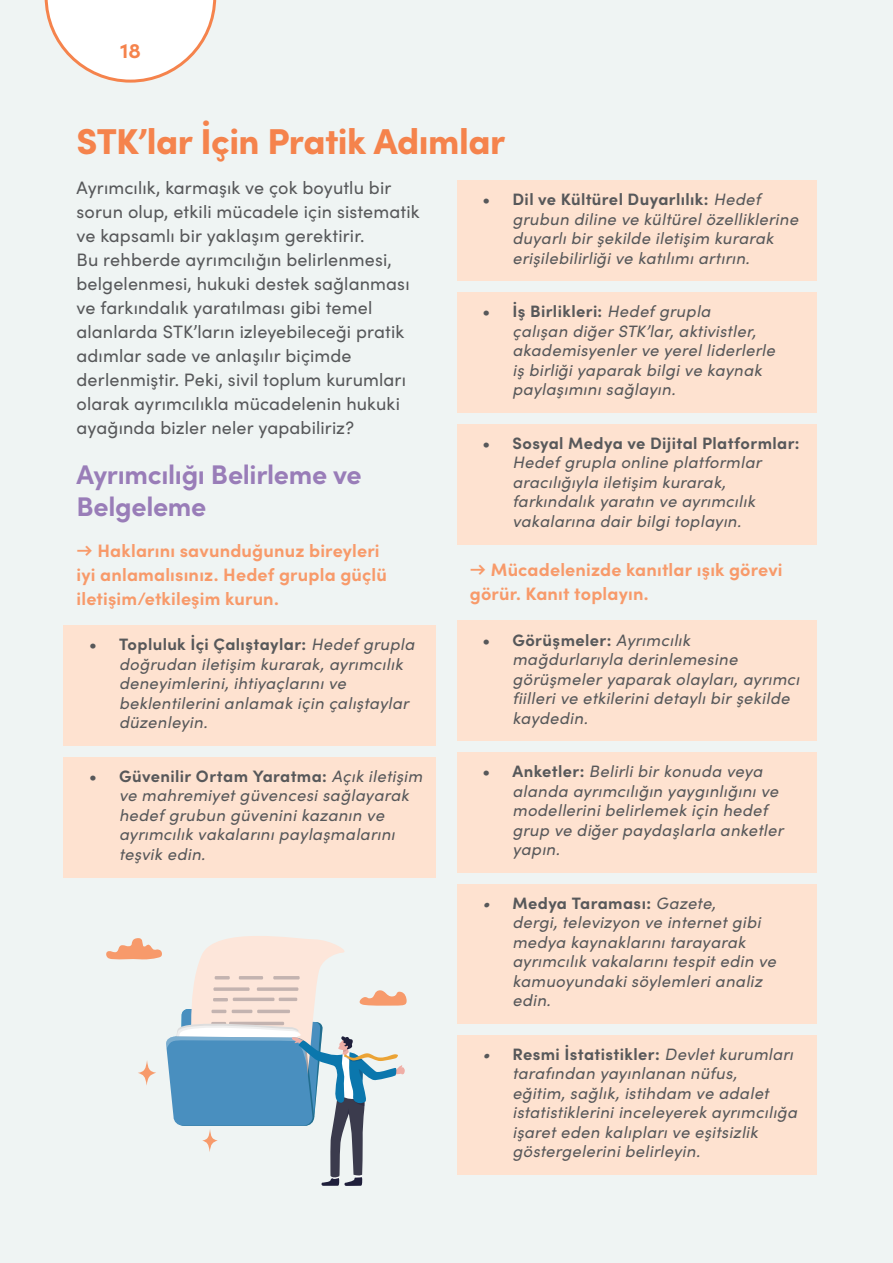
<style>
.page{position:relative;width:893px;height:1263px;background:#eff4f3}
.page>*{position:absolute;margin:0;border:0;box-sizing:border-box;transform-origin:0 0}
.t1{font:900 36px "Sofia Pro";letter-spacing:-.015em;color:#f5834c}
.t2{font:700 27px/32.4px "Sofia Pro";letter-spacing:-.015em;color:#997db8}
.t3{font:700 21px "Sofia Pro";color:#f5834c}
.t4{font:18px/24px "Sofia Pro";letter-spacing:.005em;color:#57585a}
.t5{font:700 18px/24px "Sofia Pro";letter-spacing:.01em;color:#f89a6a}
.t6{font:italic 16.5px/19.5px "Sofia Pro";letter-spacing:.02em;color:#57585a}
.t7{font:700 16.5px "Sofia Pro";letter-spacing:.02em;color:#57585a}
.s1{font-weight:700;font-style:normal}
</style>
<div class="page">
<svg style="left:45px;top:0;width:171px;height:83px"></svg>
<div style="left:64px;top:625px;width:372px;height:121px;background:#fee2d0"></div>
<div style="left:64px;top:757px;width:372px;height:120px;background:#fee2d0"></div>
<div style="left:457px;top:181px;width:359px;height:100px;background:#fee2d0"></div>
<div style="left:457px;top:293px;width:359px;height:120px;background:#fee2d0"></div>
<div style="left:457px;top:424px;width:359px;height:120px;background:#fee2d0"></div>
<div style="left:457px;top:621px;width:359px;height:120px;background:#fee2d0"></div>
<div style="left:457px;top:752px;width:359px;height:120px;background:#fee2d0"></div>
<div style="left:457px;top:884px;width:359px;height:139px;background:#fee2d0"></div>
<div style="left:457px;top:1035px;width:359px;height:139px;background:#fee2d0"></div>
<svg style="left:106px;top:936px;width:301px;height:250px"></svg>
<svg style="left:138px;top:1060px;width:18px;height:25px"></svg>
<svg style="left:202px;top:1129px;width:16px;height:23px"></svg>
<p class="t3" style="left:120px;top:34px;width:22px">18</p>
<h1 class="t1" style="left:77px;top:113px;width:430px">STK’lar İçin Pratik Adımlar</h1>
<p class="t4" style="left:77px;top:175px;width:344px">Ayrımcılık, karmaşık ve çok boyutlu bir sorun olup, etkili mücadele için sistematik ve kapsamlı bir yaklaşım gerektirir.<br>Bu rehberde ayrımcılığın belirlenmesi, belgelenmesi, hukuki destek sağlanması ve farkındalık yaratılması gibi temel alanlarda STK’ların izleyebileceği pratik adımlar sade ve anlaşılır biçimde derlenmiştir. Peki, sivil toplum kurumları olarak ayrımcılıkla mücadelenin hukuki ayağında bizler neler yapabiliriz?</p>
<h2 class="t2" style="left:77px;top:456px;width:287px">Ayrımcılığı Belirleme ve<br>Belgeleme</h2>
<p class="t5" style="left:77px;top:537px;width:312px">→ Haklarını savunduğunuz bireyleri iyi anlamalısınız. Hedef grupla güçlü iletişim/etkileşim kurun.</p>
<p class="t6" style="left:119px;top:634px;width:297px;text-indent:-30px"><span class="s1">• Topluluk İçi Çalıştaylar:</span> Hedef grupla doğrudan iletişim kurarak, ayrımcılık deneyimlerini, ihtiyaçlarını ve beklentilerini anlamak için çalıştaylar düzenleyin.</p>
<p class="t6" style="left:119px;top:765px;width:305px;text-indent:-30px"><span class="s1">• Güvenilir Ortam Yaratma:</span> Açık iletişim ve mahremiyet güvencesi sağlayarak hedef grubun güvenini kazanın ve ayrımcılık vakalarını paylaşmalarını teşvik edin.</p>
<p class="t6" style="left:512px;top:189px;width:287px;text-indent:-30px"><span class="s1">• Dil ve Kültürel Duyarlılık:</span> Hedef grubun diline ve kültürel özelliklerine duyarlı bir şekilde iletişim kurarak erişilebilirliği ve katılımı artırın.</p>
<p class="t6" style="left:512px;top:301px;width:264px;text-indent:-30px"><span class="s1">• İş Birlikleri:</span> Hedef grupla<br>çalışan diğer STK’lar, aktivistler, akademisyenler ve yerel liderlerle iş birliği yaparak bilgi ve kaynak paylaşımını sağlayın.</p>
<p class="t7" style="left:483px;top:430px;width:318px">• Sosyal Medya ve Dijital Platformlar:</p>
<p class="t6" style="left:512px;top:452px;width:251px">Hedef grupla online platformlar aracılığıyla iletişim kurarak, farkındalık yaratın ve ayrımcılık vakalarına dair bilgi toplayın.</p>
<p class="t5" style="left:470px;top:557px;width:314px">→ Mücadelenizde kanıtlar ışık görevi görür. Kanıt toplayın.</p>
<p class="t6" style="left:512px;top:629px;width:289px;text-indent:-30px"><span class="s1">• Görüşmeler:</span> Ayrımcılık mağdurlarıyla derinlemesine görüşmeler yaparak olayları, ayrımcı fiilleri ve etkilerini detaylı bir şekilde kaydedin.</p>
<p class="t6" style="left:512px;top:761px;width:273px;text-indent:-30px"><span class="s1">• Anketler:</span> Belirli bir konuda veya alanda ayrımcılığın yaygınlığını ve modellerini belirlemek için hedef grup ve diğer paydaşlarla anketler yapın.</p>
<p class="t6" style="left:512px;top:892px;width:265px;text-indent:-30px">• <span class="s1">Medya Taraması:</span> Gazete,<br>dergi, televizyon ve internet gibi medya kaynaklarını tarayarak ayrımcılık vakalarını tespit edin ve kamuoyundaki söylemleri analiz edin.</p>
<p class="t6" style="left:512px;top:1043px;width:286px;text-indent:-30px">• <span class="s1">Resmi İstatistikler:</span> Devlet kurumları tarafından yayınlanan nüfus,<br>eğitim, sağlık, istihdam ve adalet istatistiklerini inceleyerek ayrımcılığa işaret eden kalıpları ve eşitsizlik göstergelerini belirleyin.</p>
</div>
